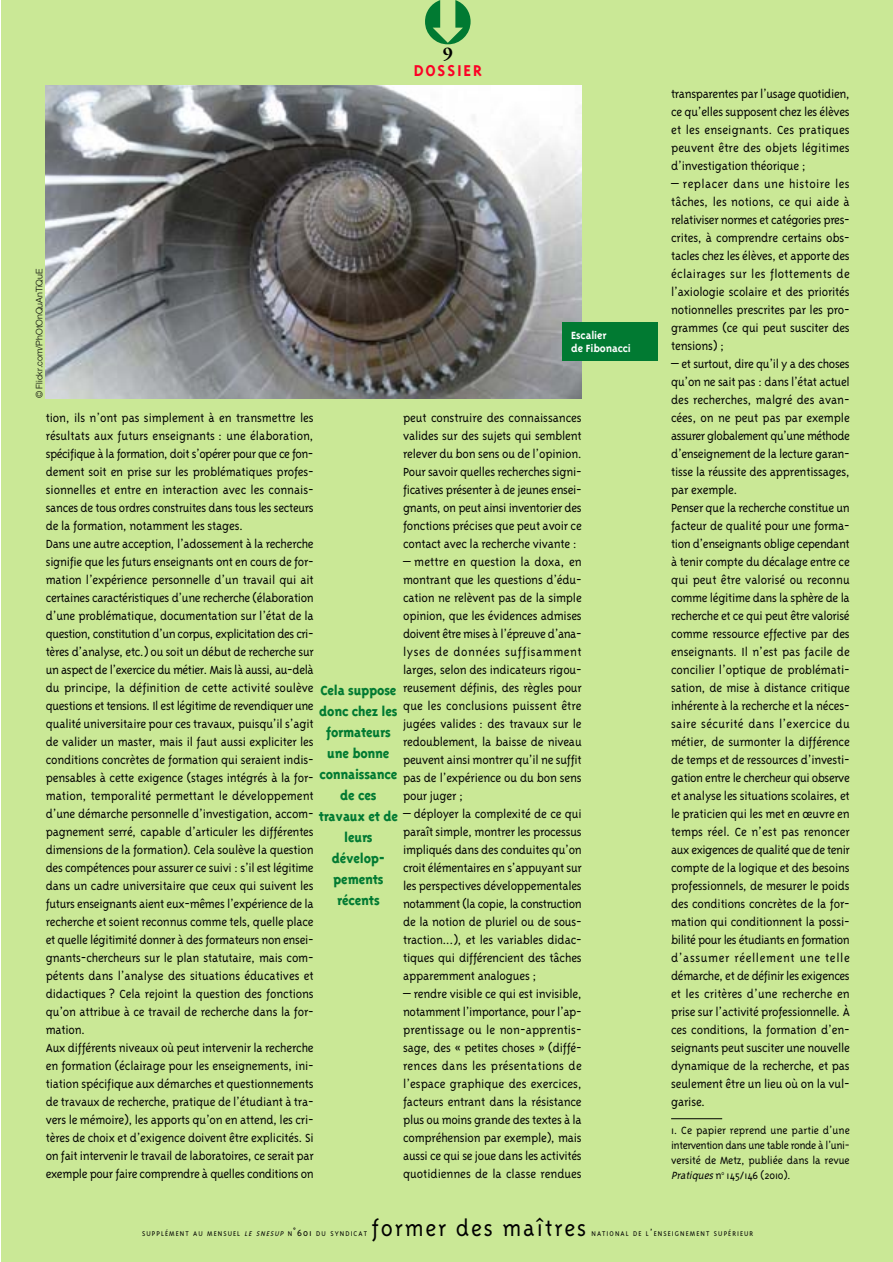
<style>
.page{position:relative;width:893px;height:1262px;background:#fff}
.page>*{position:absolute;margin:0;border:0;box-sizing:border-box;transform-origin:0 0}
.t1{font:300 25.5px "Triplex";letter-spacing:.07em;color:#000}
.t2{font:700 18px "Triplex";letter-spacing:.1em;color:#fc0125}
.t3{font:700 18px "Garamond";color:#000}
.t4{font:800 15px/21px "Triplex";letter-spacing:-.015em;color:#017a32;text-align:center;scale:.95 1}
.t5{font:300 13.5px/18px "Triplex";letter-spacing:-.015em;color:#000;text-align:justify}
.t6{font:300 12px/15px "Triplex";letter-spacing:-.01em;color:#000;text-align:justify}
.t7{font:700 12px/13.5px "Triplex";letter-spacing:-.01em;color:#fff}
.t8{font:300 9px "Helvetica Neue";color:#000}
.t9{font:300 7.8px "Triplex";letter-spacing:.135em;color:#000}
.s1{font-style:italic}
.s2{font-size:10.5px}
</style>
<div class="page">
<div style="left:1px;top:0;width:891px;height:1262px;background:#cae896"></div>
<hr style="left:671px;top:1118px;width:51px;height:1px;background:#000">
<img style="left:46px;top:85px;width:535px;height:313px">
<div style="left:562px;top:322px;width:96px;height:38px;background:#017a32"></div>
<p class="t8" style="left:36px;top:398px;width:131px;rotate:-90deg">© Flickr.com/PhOtOnQuAnTiQuE</p>
<h2 class="t3" style="left:443px;top:47px;width:12px">9</h2>
<h2 class="t2" style="left:414px;top:63px;width:70px">DOSSIER</h2>
<p class="t7" style="left:571px;top:329px;width:61px">Escalier<br>de Fibonacci</p>
<p class="t5" style="left:46px;top:410px;width:269px;text-align:left">tion, ils n’ont pas simplement à en transmettre les résultats aux futurs enseignants : une élaboration, spécifique à la formation, doit s’opérer pour que ce fon&shy;dement soit en prise sur les problématiques profes&shy;sionnelles et entre en interaction avec les connais&shy;sances de tous ordres construites dans tous les secteurs de la formation, notamment les stages.<br>Dans une autre acception, l’adossement à la recherche signifie que les futurs enseignants ont en cours de for&shy;mation l’expérience personnelle d’un travail qui ait certaines caractéristiques d’une recherche (élaboration d’une problématique, documentation sur l’état de la question, constitution d’un corpus, explicitation des cri&shy;tères d’analyse, etc.) ou soit un début de recherche sur un aspect de l’exercice du métier. Mais là aussi, au-delà du principe, la définition de cette activité soulève questions et tensions. Il est légitime de revendiquer une qualité universitaire pour ces travaux, puisqu’il s’agit de valider un master, mais il faut aussi expliciter les conditions concrètes de formation qui seraient indis&shy;pensables à cette exigence (stages intégrés à la for&shy;mation, temporalité permettant le développement d’une démarche personnelle d’investigation, accom&shy;pagnement serré, capable d’articuler les différentes dimensions de la formation). Cela soulève la question des compétences pour assurer ce suivi : s’il est légitime dans un cadre universitaire que ceux qui suivent les futurs enseignants aient eux-mêmes l’expérience de la recherche et soient reconnus comme tels, quelle place et quelle légitimité donner à des formateurs non ensei&shy;gnants-chercheurs sur le plan statutaire, mais com&shy;pétents dans l’analyse des situations éducatives et didactiques ? Cela rejoint la question des fonctions qu’on attribue à ce travail de recherche dans la for&shy;mation.<br>Aux différents niveaux où peut intervenir la recherche en formation (éclairage pour les enseignements, ini&shy;tiation spécifique aux démarches et questionnements de travaux de recherche, pratique de l’étudiant à tra&shy;vers le mémoire), les apports qu’on en attend, les cri&shy;tères de choix et d’exigence doivent être explicités. Si on fait intervenir le travail de laboratoires, ce serait par exemple pour faire comprendre à quelles conditions on</p>
<p class="t5" style="left:403px;top:410px;width:180px">peut construire des connaissances valides sur des sujets qui semblent relever du bon sens ou de l’opinion.<br>Pour savoir quelles recherches signi&shy;ficatives présenter à de jeunes ensei&shy;gnants, on peut ainsi inventorier des fonctions précises que peut avoir ce contact avec la recherche vivante :</p>
<p class="t5" style="left:403px;top:554px;width:180px">– mettre en question la doxa, en montrant que les questions d’édu&shy;cation ne relèvent pas de la simple opinion, que les évidences admises doivent être mises à l’épreuve d’ana&shy;lyses de données suffisamment larges, selon des indicateurs rigou&shy;reusement définis, des règles pour que les conclusions puissent être jugées valides : des travaux sur le redoublement, la baisse de niveau peuvent ainsi montrer qu’il ne suffit pas de l’expérience ou du bon sens pour juger ;</p>
<p class="t5" style="left:403px;top:806px;width:180px">– déployer la complexité de ce qui paraît simple, montrer les processus impliqués dans des conduites qu’on croit élémentaires en s’appuyant sur les perspectives développementales notamment (la copie, la construction de la notion de pluriel ou de sous&shy;traction...), et les variables didac&shy;tiques qui différencient des tâches apparemment analogues ;</p>
<p class="t5" style="left:403px;top:986px;width:180px">– rendre visible ce qui est invisible, notamment l’importance, pour l’ap&shy;prentissage ou le non-apprentis&shy;sage, des « petites choses » (diffé&shy;rences dans les présentations de l’espace graphique des exercices, facteurs entrant dans la résistance plus ou moins grande des textes à la compréhension par exemple), mais aussi ce qui se joue dans les activités quotidiennes de la classe rendues</p>
<p class="t4" style="left:319px;top:680px;width:85px">Cela suppose donc chez les formateurs une bonne connaissance de ces travaux et de leurs dévelop&shy;pements récents</p>
<p class="t5" style="left:671px;top:86px;width:180px">transparentes par l’usage quotidien, ce qu’elles supposent chez les élèves et les enseignants. Ces pratiques peuvent être des objets légitimes d’investigation théorique ;</p>
<p class="t5" style="left:671px;top:176px;width:180px">– replacer dans une histoire les tâches, les notions, ce qui aide à relativiser normes et catégories pres&shy;crites, à comprendre certains obs&shy;tacles chez les élèves, et apporte des éclairages sur les flottements de l’axiologie scolaire et des priorités notionnelles prescrites par les pro&shy;grammes (ce qui peut susciter des tensions) ;</p>
<p class="t5" style="left:671px;top:356px;width:180px;text-align:left">– et surtout, dire qu’il y a des choses qu’on ne sait pas : dans l’état actuel des recherches, malgré des avan&shy;cées, on ne peut pas par exemple assurer globalement qu’une méthode d’enseignement de la lecture garan&shy;tisse la réussite des apprentissages, par exemple.<br>Penser que la recherche constitue un facteur de qualité pour une forma&shy;tion d’enseignants oblige cependant à tenir compte du décalage entre ce qui peut être valorisé ou reconnu comme légitime dans la sphère de la recherche et ce qui peut être valorisé comme ressource effective par des enseignants. Il n’est pas facile de concilier l’optique de problémati&shy;sation, de mise à distance critique inhérente à la recherche et la néces&shy;saire sécurité dans l’exercice du métier, de surmonter la différence de temps et de ressources d’investi&shy;gation entre le chercheur qui observe et analyse les situations scolaires, et le praticien qui les met en œuvre en temps réel. Ce n’est pas renoncer aux exigences de qualité que de tenir compte de la logique et des besoins professionnels, de mesurer le poids des conditions concrètes de la for&shy;mation qui conditionnent la possi&shy;bilité pour les étudiants en formation d’assumer réellement une telle démarche, et de définir les exigences et les critères d’une recherche en prise sur l’activité professionnelle. À ces conditions, la formation d’en&shy;seignants peut susciter une nouvelle dynamique de la recherche, et pas seulement être un lieu où on la vul&shy;garise.</p>
<p class="t6" style="left:671px;top:1123px;width:180px">1. Ce papier reprend une partie d’une intervention dans une table ronde à l’uni&shy;versité de Metz, publiée dans la revue <span class="s1">Pratiques</span>n<sup>o</sup> 145/146 (2010).</p>
<p class="t9" style="left:142px;top:1230px;width:226px">SUPPLÉMENT AU MENSUEL <span class="s1">LE SNESUP</span> N<span class="s2">˚601</span> DU SYNDICAT</p>
<h1 class="t1" style="left:371px;top:1218px;width:216px">former des maîtres</h1>
<p class="t9" style="left:591px;top:1230px;width:163px">NATIONAL DE L<span class="s2">’</span>ENSEIGNEMENT SUPÉRIEUR</p>
</div>
